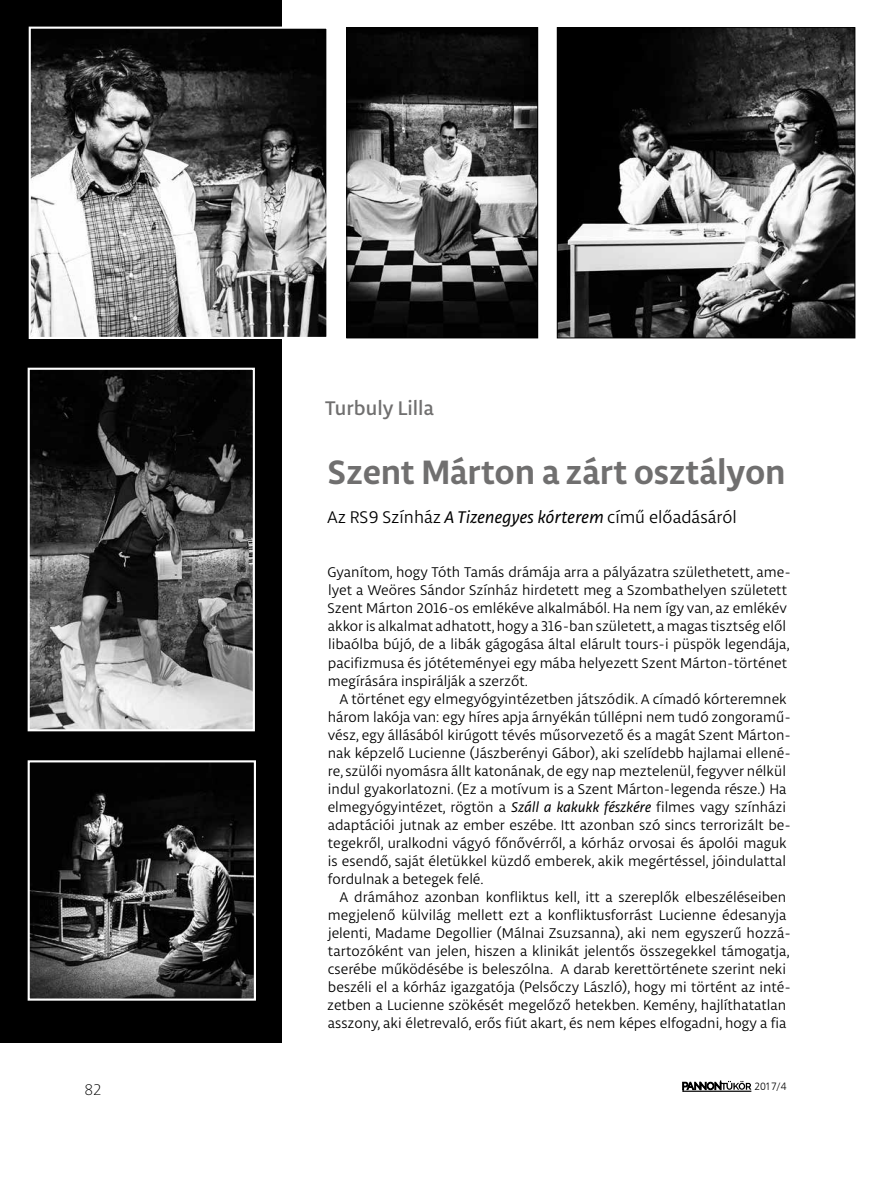
<style>
.page{position:relative;width:893px;height:1191px;background:#fff}
.page>*{position:absolute;margin:0;border:0;box-sizing:border-box;transform-origin:0 0}
.t1{font:700 36px "Libertad";color:#706f6f}
.t2{font:500 21px "Libertad";color:#706f6f}
.t3{font:18px "Libertad";color:#000}
.t4{font:100 16.5px "Libertad";color:#000}
.t5{font:15px/18px "Libertad";color:#000}
.t6{font:10.5px "H Humanist 777 Lt BT";color:#000}
.s1{font-style:italic}
</style>
<div class="page">
<svg style="left:682px;top:1080px;width:69px;height:11px"></svg>
<div style="left:0;top:0;width:281px;height:1042px;background:#000"></div>
<img style="left:32px;top:30px;width:293px;height:306px">
<div style="left:29px;top:27px;width:299px;height:312px;border:2px solid #fff"></div>
<img style="left:349px;top:29px;width:187px;height:307px">
<div style="left:347px;top:27px;width:191px;height:311px;border:1px solid #000"></div>
<img style="left:559px;top:29px;width:294px;height:307px">
<div style="left:557px;top:27px;width:298px;height:311px;border:1px solid #000"></div>
<img style="left:31px;top:372px;width:221px;height:356px">
<div style="left:28px;top:368px;width:227px;height:363px;border:2px solid #fff"></div>
<img style="left:31px;top:793px;width:222px;height:204px">
<div style="left:28px;top:760px;width:228px;height:240px;border:2px solid #fff"></div>
<p class="t4" style="left:85px;top:1080px;width:18px">82</p>
<h2 class="t2" style="left:325px;top:395px;width:110px">Turbuly Lilla</h2>
<h1 class="t1" style="left:327px;top:447px;width:460px">Szent Márton a zárt osztályon</h1>
<p class="t3" style="left:327px;top:506px;width:411px">Az RS9 Színház <span class="s1">A Tizenegyes kórterem</span> című előadásáról</p>
<p class="t5" style="left:327px;top:563px;width:465px">Gyanítom, hogy Tóth Tamás drámája arra a pályázatra születhetett, ame&shy;lyet a Weöres Sándor Színház hirdetett meg a Szombathelyen született Szent Márton 2016-os emlékéve alkalmából. Ha nem így van, az emlékév akkor is alkalmat adhatott, hogy a 316-ban született, a magas tisztség elől libaólba bújó, de a libák gágogása által elárult tours-i püspök legendája, pacifizmusa és jótéteményei egy mába helyezett Szent Márton-történet megírására inspirálják a szerzőt.</p>
<p class="t5" style="left:328px;top:689px;width:465px;text-indent:12px">A történet egy elmegyógyintézetben játszódik. A címadó kórteremnek három lakója van: egy híres apja árnyékán túllépni nem tudó zongoramű&shy;vész, egy állásából kirúgott tévés műsorvezető és a magát Szent Márton&shy;nak képzelő Lucienne (Jászberényi Gábor), aki szelídebb hajlamai ellené&shy;re, szülői nyomásra állt katonának, de egy nap meztelenül, fegyver nélkül indul gyakorlatozni. (Ez a motívum is a Szent Márton-legenda része.) Ha elmegyógyintézet, rögtön a <span class="s1">Száll a kakukk fészkére</span> filmes vagy színházi adaptációi jutnak az ember eszébe. Itt azonban szó sincs terrorizált be&shy;tegekről, uralkodni vágyó főnővérről, a kórház orvosai és ápolói maguk is esendő, saját életükkel küzdő emberek, akik megértéssel, jóindulattal fordulnak a betegek felé.</p>
<p class="t5" style="left:327px;top:887px;width:465px;text-align:center">A drámához azonban konfliktus kell, itt a szereplők elbeszéléseiben megjelenő külvilág mellett ezt a konfliktusforrást Lucienne édesanyja jelenti, Madame Degollier (Málnai Zsuzsanna), aki nem egyszerű hozzá&shy;tartozóként van jelen, hiszen a klinikát jelentős összegekkel támogatja, cserébe működésébe is beleszólna. A darab kerettörténete szerint neki beszéli el a kórház igazgatója (Pelsőczy László), hogy mi történt az inté&shy;zetben a Lucienne szökését megelőző hetekben. Kemény, hajlíthatatlan asszony, aki életrevaló, erős fiút akart, és nem képes elfogadni, hogy a fia</p>
<p class="t6" style="left:755px;top:1080px;width:34px">2017/4</p>
</div>
